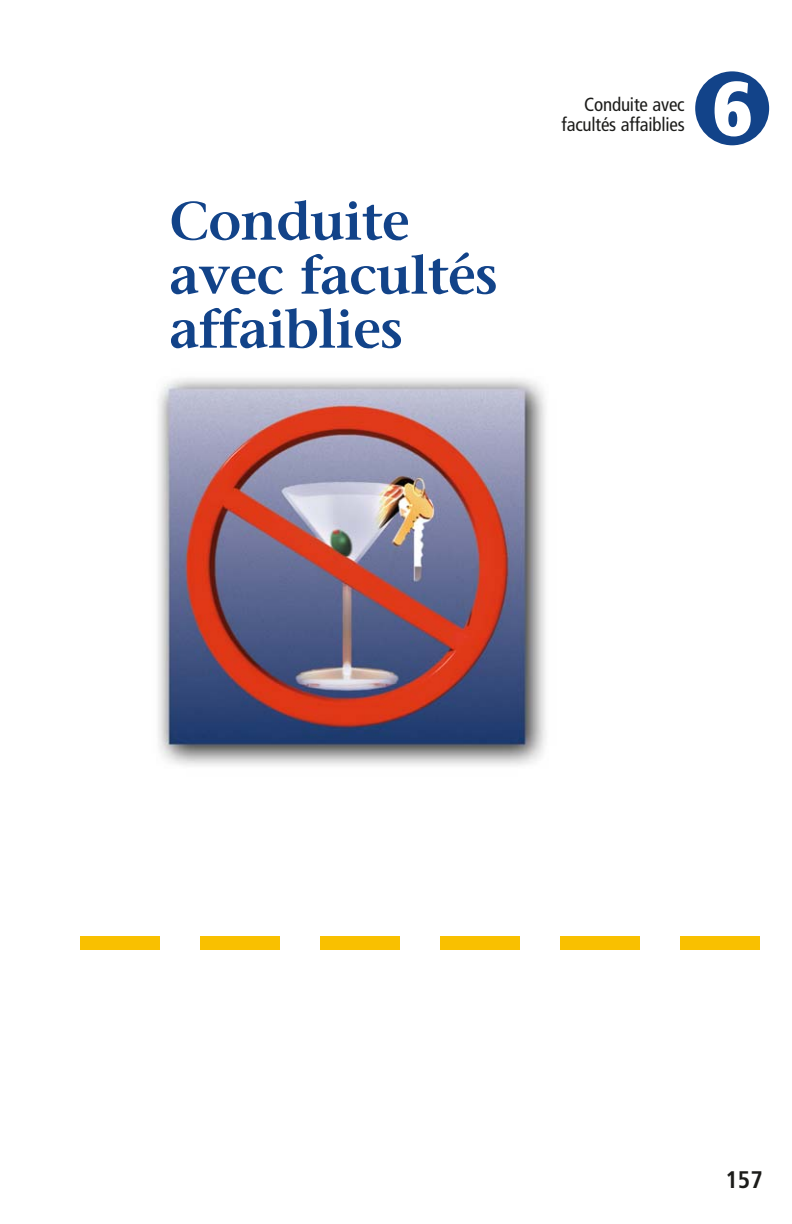
<style>
.page{position:relative;width:792px;height:1224px;background:#fff}
.page>*{position:absolute;margin:0;border:0;box-sizing:border-box;transform-origin:0 0}
.t1{font:900 condensed 76.6px "Frutiger";color:#fff}
.t2{font:600 54px/54px "Stone Serif";letter-spacing:-.02em;color:#124389}
.t3{font:700 condensed 24px "Frutiger";color:#1c1c1a}
.t4{font:condensed 19px/20px "Frutiger";letter-spacing:-.01em;color:#1c1c1a;text-align:right}
</style>
<div class="page">
<div style="left:695px;top:71px;width:74px;height:74px;background:#124389;border-radius:50%"></div>
<img style="left:158px;top:378px;width:388px;height:388px">
<div style="left:561px;top:936px;width:79px;height:13px;background:#f9c000"></div>
<div style="left:681px;top:936px;width:79px;height:13px;background:#f9c000"></div>
<div style="left:321px;top:936px;width:79px;height:13px;background:#f9c000"></div>
<div style="left:441px;top:936px;width:79px;height:13px;background:#f9c000"></div>
<div style="left:81px;top:936px;width:79px;height:13px;background:#f9c000"></div>
<div style="left:201px;top:936px;width:79px;height:13px;background:#f9c000"></div>
<h2 class="t2" style="left:169px;top:200px;width:330px">Conduite avec facultés affaiblies</h2>
<p class="t4" style="left:562px;top:96px;width:125px">Conduite avec facultés affaiblies</p>
<h1 class="t1" style="left:713px;top:78px;width:41px">6</h1>
<p class="t3" style="left:725px;top:1170px;width:39px">157</p>
</div>
